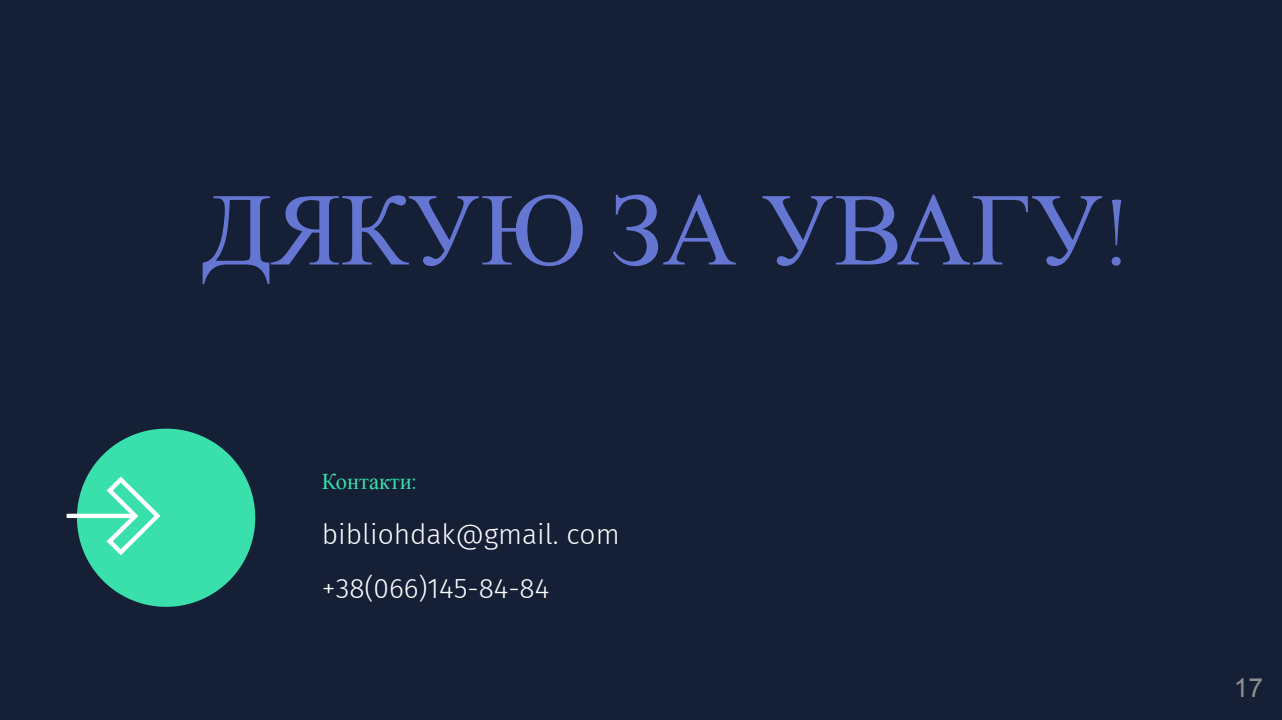
<style>
.page{position:relative;width:1282px;height:720px;background:#fff}
.page>*{position:absolute;margin:0;border:0;box-sizing:border-box;transform-origin:0 0}
.t1{font:103.12px "Times New Roman";color:#6476d1}
.t2{font:300 28.12px "Fira Sans";color:#fff}
.t3{font:26.25px "Arial";color:#8f8f8f}
.t4{font:22.5px "Times New Roman";color:#39e0ab}
.s1{font-family:"Cormorant"}
.s2{font-family:"Fira Sans";font-weight:300}
</style>
<div class="page">
<div style="left:0;top:0;width:1281px;height:720px;background:#151f36"></div>
<svg style="left:67px;top:429px;width:188px;height:178px"></svg>
<h1 class="t1" style="left:201px;top:173px;width:929px">ДЯКУЮ ЗА УВАГУ<span class="s1">!</span></h1>
<p class="t4" style="left:322px;top:469px;width:96px">Контакти<span class="s2">:</span></p>
<p class="t2" style="left:322px;top:514px;width:299px">bibliohdak@gmail. com</p>
<p class="t2" style="left:322px;top:569px;width:229px">+38(066)145-84-84</p>
<p class="t3" style="left:1233px;top:673px;width:31px">17</p>
</div>
